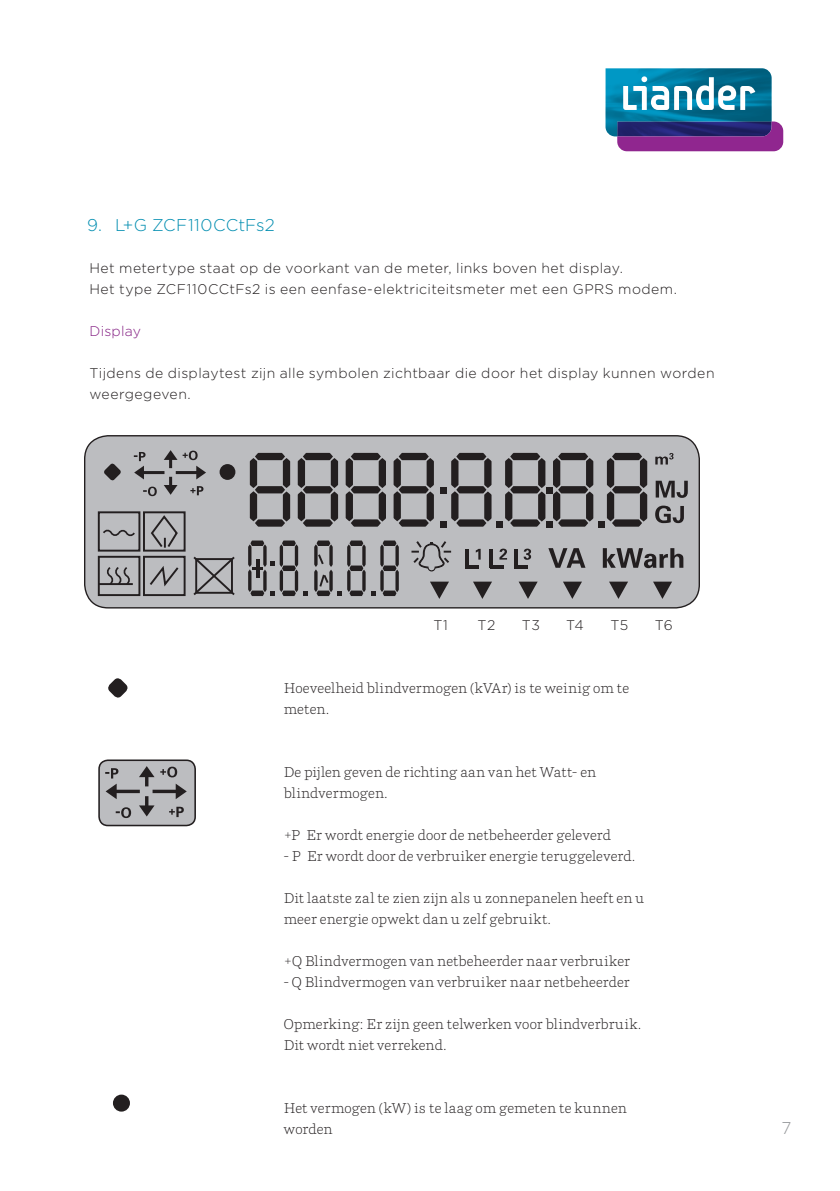
<style>
.page{position:relative;width:840px;height:1191px;background:#fff}
.page>*{position:absolute;margin:0;border:0;box-sizing:border-box;transform-origin:0 0}
._04-LI-Inleiding{font:300 17px "Gotham";letter-spacing:.015em;color:#008db0}
._04-LI-Inleiding-2{font:300 17px "Gotham";color:#939598}
._05-LI-Bodytekst{font:300 14px/21px "Parry";letter-spacing:.01em;color:#231f20}
._05-LI-Bodytekst-2{font:300 14px/21px "Gotham";letter-spacing:.03em;color:#231f20}
._05-LI-Bodytekst-3{font:300 14px "Gotham";letter-spacing:.015em;color:#841f83}
</style>
<div class="page">
<svg style="left:605px;top:68px;width:177px;height:83px"></svg>
<div style="left:85px;top:436px;width:614px;height:172px;background:#bcbdc0;border-radius:23px"></div>
<div style="left:84px;top:435px;width:615px;height:173px;border:1px solid #231f20;border-radius:23px"></div>
<svg style="left:134px;top:450px;width:72px;height:46px"></svg>
<svg style="left:104px;top:463px;width:17px;height:18px"></svg>
<div style="left:219px;top:464px;width:16px;height:16px;background:#231f20;border-radius:50%"></div>
<svg style="left:250px;top:453px;width:397px;height:74px"></svg>
<div style="left:597px;top:521px;width:7px;height:6px;background:#231f20"></div>
<svg style="left:655px;top:505px;width:28px;height:18px"></svg>
<svg style="left:655px;top:481px;width:32px;height:17px"></svg>
<svg style="left:655px;top:453px;width:18px;height:11px"></svg>
<svg style="left:347px;top:540px;width:18px;height:56px"></svg>
<svg style="left:248px;top:540px;width:60px;height:56px"></svg>
<svg style="left:371px;top:540px;width:27px;height:56px"></svg>
<svg style="left:314px;top:540px;width:27px;height:56px"></svg>
<svg style="left:609px;top:581px;width:19px;height:18px"></svg>
<svg style="left:563px;top:581px;width:19px;height:18px"></svg>
<svg style="left:518px;top:581px;width:20px;height:18px"></svg>
<svg style="left:473px;top:581px;width:19px;height:18px"></svg>
<svg style="left:430px;top:581px;width:19px;height:18px"></svg>
<svg style="left:653px;top:581px;width:19px;height:18px"></svg>
<hr style="left:489px;top:549px;width:3px;height:19px;background:#231f20">
<hr style="left:489px;top:565px;width:14px;height:3px;background:#231f20">
<hr style="left:465px;top:549px;width:3px;height:19px;background:#231f20">
<svg style="left:468px;top:565px;width:10px;height:3px"></svg>
<svg style="left:475px;top:549px;width:5px;height:10px"></svg>
<svg style="left:499px;top:548px;width:8px;height:11px"></svg>
<svg style="left:514px;top:548px;width:17px;height:20px"></svg>
<svg style="left:548px;top:548px;width:135px;height:20px"></svg>
<svg style="left:411px;top:541px;width:40px;height:31px"></svg>
<div style="left:143px;top:511px;width:42px;height:40px;border:2px solid #231f20"></div>
<svg style="left:149px;top:513px;width:30px;height:36px"></svg>
<div style="left:143px;top:556px;width:42px;height:40px;border:2px solid #231f20"></div>
<svg style="left:149px;top:566px;width:30px;height:21px"></svg>
<div style="left:98px;top:511px;width:42px;height:40px;border:2px solid #231f20"></div>
<svg style="left:103px;top:530px;width:32px;height:7px"></svg>
<div style="left:98px;top:556px;width:42px;height:40px;border:2px solid #231f20"></div>
<svg style="left:107px;top:567px;width:23px;height:16px"></svg>
<hr style="left:98px;top:583px;width:35px;height:2px;background:#231f20">
<svg style="left:193px;top:556px;width:42px;height:39px"></svg>
<svg style="left:108px;top:678px;width:20px;height:20px"></svg>
<div style="left:99px;top:760px;width:96px;height:65px;background:#bcbdc0;border-radius:9px"></div>
<div style="left:98px;top:759px;width:98px;height:67px;border:2px solid #231f20;border-radius:9px"></div>
<svg style="left:105px;top:766px;width:82px;height:52px"></svg>
<div style="left:113px;top:1094px;width:17px;height:17px;background:#231f20;border-radius:50%"></div>
<p class="_04-LI-Inleiding" style="left:87px;top:214px;width:189px">9. L+G ZCF110CCtFs2</p>
<p class="_05-LI-Bodytekst-2" style="left:89px;top:257px;width:535px">Het metertype staat op de voorkant van de meter, links boven het display.</p>
<p class="_05-LI-Bodytekst-2" style="left:89px;top:278px;width:589px">Het type ZCF110CCtFs2 is een eenfase-elektriciteitsmeter met een GPRS modem.</p>
<p class="_05-LI-Bodytekst-3" style="left:89px;top:322px;width:53px">Display</p>
<p class="_05-LI-Bodytekst-2" style="left:89px;top:362px;width:626px">Tijdens de displaytest zijn alle symbolen zichtbaar die door het display kunnen worden weergegeven.</p>
<p class="_05-LI-Bodytekst-2" style="left:433px;top:614px;width:16px">T1</p>
<p class="_05-LI-Bodytekst-2" style="left:477px;top:614px;width:19px">T2</p>
<p class="_05-LI-Bodytekst-2" style="left:521px;top:614px;width:20px">T3</p>
<p class="_05-LI-Bodytekst-2" style="left:566px;top:614px;width:19px">T4</p>
<p class="_05-LI-Bodytekst-2" style="left:610px;top:614px;width:19px">T5</p>
<p class="_05-LI-Bodytekst-2" style="left:654px;top:614px;width:20px">T6</p>
<p class="_05-LI-Bodytekst" style="left:283px;top:677px;width:346px">Hoeveelheid blindvermogen (kVAr) is te weinig om te meten.</p>
<p class="_05-LI-Bodytekst" style="left:283px;top:761px;width:314px">De pijlen geven de richting aan van het Watt- en blindvermogen.</p>
<p class="_05-LI-Bodytekst" style="left:283px;top:824px;width:328px">+P Er wordt energie door de netbeheerder geleverd</p>
<p class="_05-LI-Bodytekst" style="left:283px;top:845px;width:353px">- P Er wordt door de verbruiker energie teruggeleverd.</p>
<p class="_05-LI-Bodytekst" style="left:283px;top:887px;width:361px">Dit laatste zal te zien zijn als u zonnepanelen heeft en u meer energie opwekt dan u zelf gebruikt.</p>
<p class="_05-LI-Bodytekst" style="left:283px;top:950px;width:347px">+Q Blindvermogen van netbeheerder naar verbruiker</p>
<p class="_05-LI-Bodytekst" style="left:283px;top:971px;width:347px">- Q Blindvermogen van verbruiker naar netbeheerder</p>
<p class="_05-LI-Bodytekst" style="left:283px;top:1013px;width:359px">Opmerking: Er zijn geen telwerken voor blindverbruik.<br>Dit wordt niet verrekend.</p>
<p class="_05-LI-Bodytekst" style="left:283px;top:1097px;width:344px">Het vermogen (kW) is te laag om gemeten te kunnen worden</p>
<p class="_04-LI-Inleiding-2" style="left:781px;top:1117px;width:11px">7</p>
</div>
